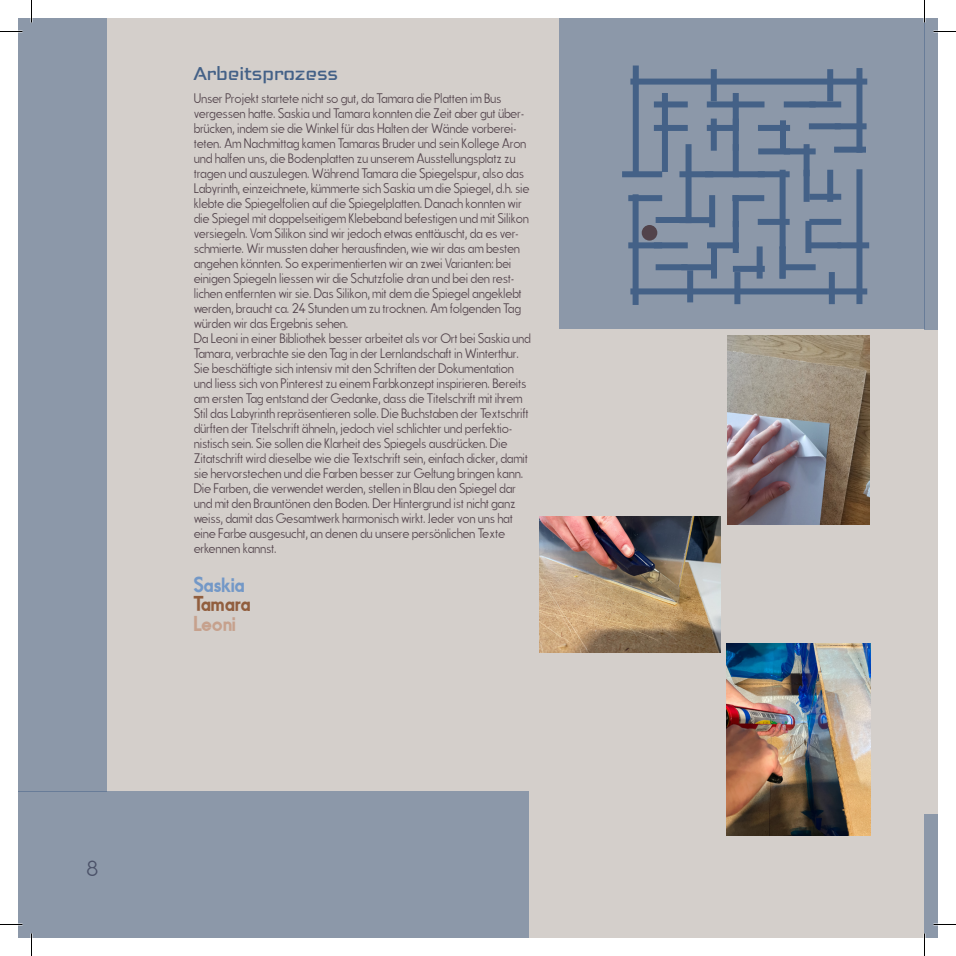
<style>
.page{position:relative;width:956px;height:956px;background:#fff}
.page>*{position:absolute;margin:0;border:0;box-sizing:border-box;transform-origin:0 0}
.Text_obergine{font:21px "Fundamental Brigade Schwer";color:#7398c7}
.Zitat_Tami{font:21px "Fundamental Brigade Schwer";color:#915e3e}
.Zitat_Leoni{font:21px "Fundamental Brigade Schwer";color:#c6a18d}
.t1{font:21px "Fundamental Brigade Scvhlank";color:#52434b}
.Titel_blue{font:500 18px "Felonast";color:#446187}
.Text_obergine-2{font:13.5px/15px "Fundamental Brigade Scvhlank";color:#52434b}
</style>
<div class="page">
<div style="left:19px;top:19px;width:918px;height:918px;background:#d4cfcb"></div>
<div style="left:559px;top:19px;width:365px;height:310px;background:#8c98a9"></div>
<div style="left:19px;top:792px;width:509px;height:145px;background:#8c98a9"></div>
<div style="left:924px;top:814px;width:13px;height:123px;background:#8c98a9"></div>
<div style="left:19px;top:19px;width:88px;height:773px;background:#8c98a9"></div>
<div style="left:633px;top:194px;width:6px;height:111px;background:#446187"></div>
<div style="left:630px;top:79px;width:237px;height:6px;background:#446187"></div>
<div style="left:630px;top:288px;width:237px;height:6px;background:#446187"></div>
<div style="left:856px;top:169px;width:6px;height:135px;background:#446187"></div>
<div style="left:662px;top:93px;width:6px;height:79px;background:#446187"></div>
<div style="left:685px;top:144px;width:6px;height:79px;background:#446187"></div>
<div style="left:780px;top:170px;width:6px;height:79px;background:#446187"></div>
<div style="left:622px;top:171px;width:40px;height:6px;background:#446187"></div>
<div style="left:654px;top:101px;width:34px;height:6px;background:#446187"></div>
<div style="left:654px;top:125px;width:34px;height:6px;background:#446187"></div>
<div style="left:679px;top:171px;width:34px;height:6px;background:#446187"></div>
<div style="left:679px;top:217px;width:34px;height:6px;background:#446187"></div>
<div style="left:656px;top:217px;width:33px;height:6px;background:#446187"></div>
<div style="left:628px;top:242px;width:34px;height:6px;background:#446187"></div>
<div style="left:654px;top:242px;width:34px;height:6px;background:#446187"></div>
<div style="left:628px;top:195px;width:34px;height:6px;background:#446187"></div>
<div style="left:707px;top:125px;width:32px;height:6px;background:#446187"></div>
<div style="left:707px;top:101px;width:32px;height:6px;background:#446187"></div>
<div style="left:733px;top:101px;width:31px;height:6px;background:#446187"></div>
<div style="left:784px;top:101px;width:32px;height:6px;background:#446187"></div>
<div style="left:809px;top:101px;width:32px;height:6px;background:#446187"></div>
<div style="left:834px;top:147px;width:32px;height:6px;background:#446187"></div>
<div style="left:835px;top:123px;width:32px;height:6px;background:#446187"></div>
<div style="left:809px;top:123px;width:32px;height:6px;background:#446187"></div>
<div style="left:784px;top:148px;width:32px;height:6px;background:#446187"></div>
<div style="left:809px;top:194px;width:32px;height:6px;background:#446187"></div>
<div style="left:733px;top:171px;width:32px;height:6px;background:#446187"></div>
<div style="left:732px;top:195px;width:32px;height:6px;background:#446187"></div>
<div style="left:707px;top:242px;width:32px;height:6px;background:#446187"></div>
<div style="left:758px;top:219px;width:32px;height:6px;background:#446187"></div>
<div style="left:784px;top:264px;width:32px;height:6px;background:#446187"></div>
<div style="left:809px;top:219px;width:32px;height:6px;background:#446187"></div>
<div style="left:809px;top:242px;width:32px;height:6px;background:#446187"></div>
<div style="left:837px;top:242px;width:32px;height:6px;background:#446187"></div>
<div style="left:733px;top:266px;width:32px;height:6px;background:#446187"></div>
<div style="left:681px;top:264px;width:32px;height:6px;background:#446187"></div>
<div style="left:656px;top:264px;width:31px;height:6px;background:#446187"></div>
<div style="left:758px;top:171px;width:32px;height:6px;background:#446187"></div>
<div style="left:758px;top:125px;width:32px;height:6px;background:#446187"></div>
<div style="left:758px;top:148px;width:32px;height:6px;background:#446187"></div>
<div style="left:705px;top:171px;width:34px;height:6px;background:#446187"></div>
<div style="left:733px;top:144px;width:6px;height:32px;background:#446187"></div>
<div style="left:733px;top:195px;width:6px;height:32px;background:#446187"></div>
<div style="left:733px;top:221px;width:6px;height:32px;background:#446187"></div>
<div style="left:780px;top:246px;width:6px;height:33px;background:#506a8c"></div>
<div style="left:779px;top:246px;width:6px;height:33px;background:#446187"></div>
<div style="left:805px;top:221px;width:6px;height:32px;background:#446187"></div>
<div style="left:829px;top:272px;width:6px;height:32px;background:#446187"></div>
<div style="left:711px;top:246px;width:6px;height:33px;background:#446187"></div>
<div style="left:757px;top:246px;width:6px;height:33px;background:#446187"></div>
<div style="left:687px;top:270px;width:6px;height:32px;background:#446187"></div>
<div style="left:734px;top:272px;width:6px;height:32px;background:#446187"></div>
<div style="left:709px;top:195px;width:6px;height:32px;background:#446187"></div>
<div style="left:804px;top:144px;width:6px;height:32px;background:#446187"></div>
<div style="left:804px;top:170px;width:6px;height:32px;background:#446187"></div>
<div style="left:827px;top:170px;width:6px;height:32px;background:#446187"></div>
<div style="left:733px;top:119px;width:6px;height:32px;background:#446187"></div>
<div style="left:780px;top:120px;width:6px;height:32px;background:#446187"></div>
<div style="left:711px;top:119px;width:6px;height:32px;background:#446187"></div>
<div style="left:711px;top:69px;width:6px;height:32px;background:#446187"></div>
<div style="left:827px;top:69px;width:6px;height:32px;background:#446187"></div>
<div style="left:733px;top:93px;width:6px;height:32px;background:#446187"></div>
<div style="left:642px;top:225px;width:15px;height:16px;background:#52434b;border-radius:50%"></div>
<div style="left:856px;top:68px;width:6px;height:85px;background:#446187"></div>
<div style="left:633px;top:66px;width:6px;height:110px;background:#446187"></div>
<img style="left:728px;top:336px;width:142px;height:189px">
<img style="left:539px;top:517px;width:181px;height:135px">
<img style="left:727px;top:644px;width:143px;height:191px">
<div style="left:924px;top:19px;width:13px;height:310px;background:#8c98a9"></div>
<hr style="left:0;top:923px;width:22px;height:2px;background:#fff">
<hr style="left:933px;top:923px;width:23px;height:2px;background:#fff">
<hr style="left:923px;top:0;width:2px;height:23px;background:#fff">
<hr style="left:923px;top:933px;width:2px;height:23px;background:#fff">
<svg style="left:0;top:31px;width:22px;height:1px"></svg>
<svg style="left:933px;top:31px;width:23px;height:1px"></svg>
<svg style="left:0;top:924px;width:22px;height:1px"></svg>
<svg style="left:933px;top:924px;width:23px;height:1px"></svg>
<svg style="left:31px;top:0;width:1px;height:23px"></svg>
<svg style="left:31px;top:933px;width:1px;height:23px"></svg>
<svg style="left:924px;top:0;width:1px;height:23px"></svg>
<svg style="left:924px;top:933px;width:1px;height:23px"></svg>
<h1 class="t1" style="left:86px;top:856px;width:13px">8</h1>
<p class="Titel_blue" style="left:194px;top:63px;width:146px">Arbeitsprozess</p>
<p class="Text_obergine-2" style="left:194px;top:91px;width:337px">Unser Projekt startete nicht so gut, da Tamara die Platten im Bus vergessen hatte. Saskia und Tamara konnten die Zeit aber gut über&shy;brücken, indem sie die Winkel für das Halten der Wände vorberei&shy;teten. Am Nachmittag kamen Tamaras Bruder und sein Kollege Aron und halfen uns, die Bodenplatten zu unserem Ausstellungsplatz zu tragen und auszulegen. Während Tamara die Spiegelspur, also das Labyrinth, einzeichnete, kümmerte sich Saskia um die Spiegel, d.h. sie klebte die Spiegelfolien auf die Spiegelplatten. Danach konnten wir die Spiegel mit doppelseitigem Klebeband befestigen und mit Silikon versiegeln. Vom Silikon sind wir jedoch etwas enttäuscht, da es ver&shy;schmierte. Wir mussten daher herausfinden, wie wir das am besten angehen könnten. So experimentierten wir an zwei Varianten: bei einigen Spiegeln liessen wir die Schutzfolie dran und bei den rest&shy;lichen entfernten wir sie. Das Silikon, mit dem die Spiegel angeklebt werden, braucht ca. 24 Stunden um zu trocknen. Am folgenden Tag würden wir das Ergebnis sehen.</p>
<p class="Text_obergine-2" style="left:194px;top:331px;width:338px">Da Leoni in einer Bibliothek besser arbeitet als vor Ort bei Saskia und Tamara, verbrachte sie den Tag in der Lernlandschaft in Winterthur.<br>Sie beschäftigte sich intensiv mit den Schriften der Dokumentation und liess sich von Pinterest zu einem Farbkonzept inspirieren. Bereits am ersten Tag entstand der Gedanke, dass die Titelschrift mit ihrem Stil das Labyrinth repräsentieren solle. Die Buchstaben der Textschrift dürften der Titelschrift ähneln, jedoch viel schlichter und perfektio&shy;nistisch sein. Sie sollen die Klarheit des Spiegels ausdrücken. Die Zitatschrift wird dieselbe wie die Textschrift sein, einfach dicker, damit sie hervorstechen und die Farben besser zur Geltung bringen kann.<br>Die Farben, die verwendet werden, stellen in Blau den Spiegel dar und mit den Brauntönen den Boden. Der Hintergrund ist nicht ganz weiss, damit das Gesamtwerk harmonisch wirkt. Jeder von uns hat eine Farbe ausgesucht, an denen du unsere persönlichen Texte erkennen kannst.</p>
<p class="Text_obergine" style="left:194px;top:572px;width:53px">Saskia</p>
<p class="Zitat_Tami" style="left:194px;top:591px;width:58px">Tamara</p>
<p class="Zitat_Leoni" style="left:194px;top:611px;width:44px">Leoni</p>
</div>
